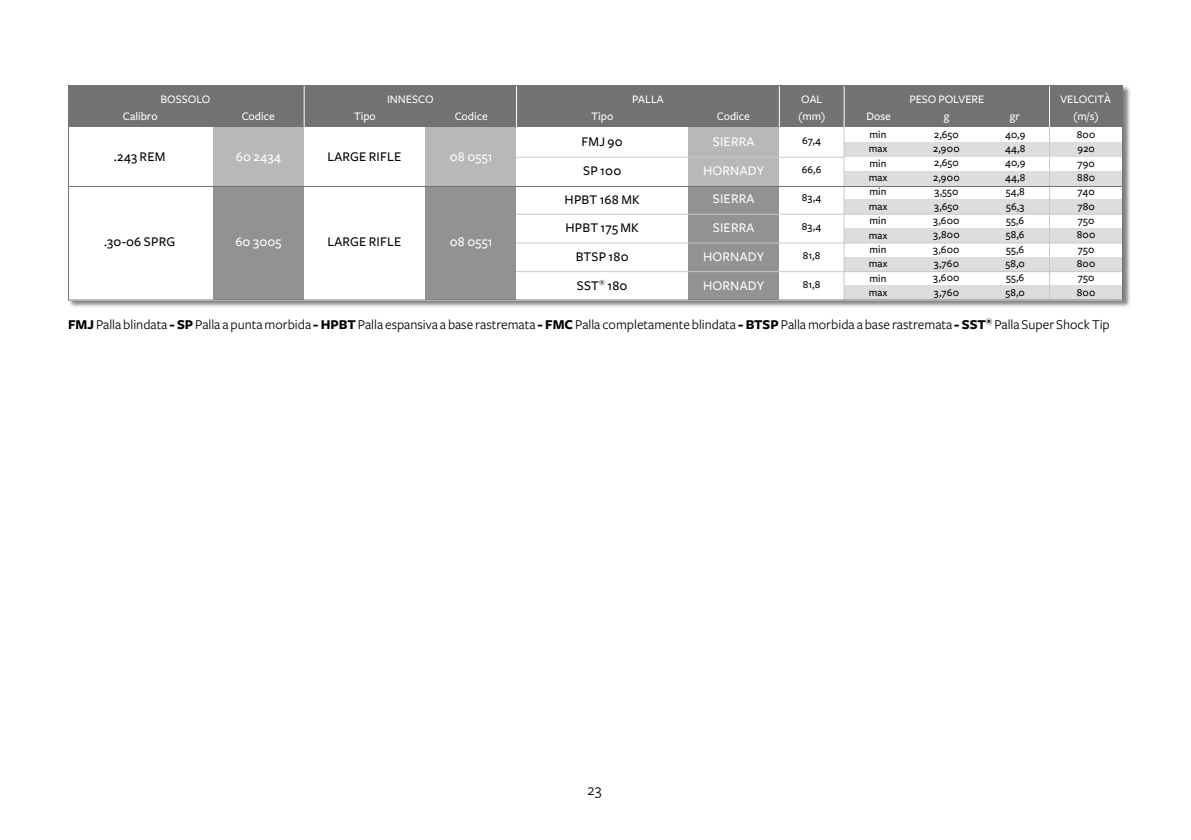
<style>
.page{position:relative;width:1191px;height:840px;background:#fff}
.page>*{position:absolute;margin:0;border:0;box-sizing:border-box;transform-origin:0 0}
.t1{font:16px "Freight Sans";color:#000}
.t2{font:14px "Freight Sans";color:#000}
.t3{font:500 13.8px/28.6px "Freight Sans";letter-spacing:.015em;color:#000;text-align:center}
.t4{font:500 13.8px/28.6px "Freight Sans";letter-spacing:.015em;color:#fff;text-align:center}
.t5{font:500 11.8px/17.4px "Freight Sans";color:#fff}
.t6{font:500 11px/14.4px "Freight Sans";letter-spacing:.015em;color:#000;text-align:justify}
.s1{font-family:"Freight Sans Bold SC"}
</style>
<div class="page">
<div style="left:68px;top:85px;width:1063px;height:223px;background:#000;opacity:.5"></div>
<div style="left:68px;top:85px;width:1055px;height:215px;background:#fff"></div>
<div style="left:68px;top:85px;width:1055px;height:42px;background:#717271"></div>
<hr style="left:516px;top:84px;width:1px;height:43px;background:#fff">
<hr style="left:1049px;top:84px;width:1px;height:43px;background:#fff">
<hr style="left:304px;top:84px;width:1px;height:43px;background:#fff">
<div style="left:688px;top:127px;width:91px;height:59px;background:#bab8b7"></div>
<div style="left:425px;top:127px;width:91px;height:59px;background:#bab8b7"></div>
<div style="left:213px;top:127px;width:91px;height:59px;background:#bab8b7"></div>
<div style="left:688px;top:186px;width:91px;height:114px;background:#939291"></div>
<div style="left:425px;top:187px;width:91px;height:113px;background:#939291"></div>
<div style="left:213px;top:186px;width:91px;height:113px;background:#939291"></div>
<div style="left:844px;top:142px;width:278px;height:15px;background:#dcddde"></div>
<div style="left:844px;top:171px;width:278px;height:15px;background:#dcddde"></div>
<div style="left:844px;top:200px;width:278px;height:14px;background:#dcddde"></div>
<div style="left:844px;top:228px;width:278px;height:15px;background:#dcddde"></div>
<div style="left:844px;top:257px;width:278px;height:14px;background:#dcddde"></div>
<div style="left:844px;top:285px;width:278px;height:15px;background:#dcddde"></div>
<hr style="left:516px;top:157px;width:327px;height:1px;background:#c7c8ca">
<hr style="left:516px;top:242px;width:606px;height:1px;background:#c7c8ca">
<hr style="left:516px;top:214px;width:606px;height:1px;background:#c7c8ca">
<hr style="left:516px;top:271px;width:606px;height:1px;background:#c7c8ca">
<hr style="left:1049px;top:127px;width:1px;height:173px;background:#c7c8ca">
<hr style="left:779px;top:84px;width:1px;height:43px;background:#fff">
<hr style="left:843px;top:84px;width:1px;height:43px;background:#fff">
<hr style="left:843px;top:127px;width:1px;height:173px;background:#c7c8ca">
<div style="left:68px;top:85px;width:1055px;height:215px;border:1px solid #717271"></div>
<hr style="left:68px;top:186px;width:1054px;height:1px;background:#717271">
<p class="t5" style="left:632px;top:91px;width:33px">PALLA</p>
<p class="t5" style="left:1060px;top:91px;width:52px">VELOCITà</p>
<p class="t3" style="left:564px;top:128px;width:77px">FMJ 90<br>SP 100<br>HPBT 168 MK<br>HPBT 175 MK<br>BTSP 180<br>SST<sup>®</sup> 180</p>
<p class="t5" style="left:160px;top:91px;width:51px">BOSSOLO</p>
<p class="t5" style="left:387px;top:91px;width:48px">INNESCO</p>
<p class="t5" style="left:798px;top:90px;width:29px">OAL (mm)</p>
<p class="t5" style="left:909px;top:91px;width:76px">PESO POLVERE</p>
<p class="t5" style="left:123px;top:108px;width:36px">Calibro</p>
<p class="t5" style="left:242px;top:108px;width:35px">Codice</p>
<p class="t5" style="left:354px;top:108px;width:23px">Tipo</p>
<p class="t5" style="left:455px;top:108px;width:35px">Codice</p>
<p class="t5" style="left:591px;top:108px;width:23px">Tipo</p>
<p class="t5" style="left:716px;top:108px;width:35px">Codice</p>
<p class="t5" style="left:866px;top:108px;width:26px">Dose</p>
<p class="t5" style="left:944px;top:108px;width:7px">g</p>
<p class="t5" style="left:1009px;top:108px;width:12px">gr</p>
<p class="t5" style="left:1073px;top:108px;width:27px">(m/s)</p>
<p class="t6" style="left:868px;top:127px;width:20px">min max min max min max min max min max min max</p>
<p class="t6" style="left:1076px;top:127px;width:20px">800<br>920<br>790<br>880<br>740<br>780<br>750<br>800<br>750<br>800<br>750<br>800</p>
<p class="t4" style="left:703px;top:127px;width:63px">SIERRA<br>HORNADY<br>SIERRA<br>SIERRA<br>HORNADY<br>HORNADY</p>
<p class="t6" style="left:933px;top:127px;width:28px">2,650<br>2,900<br>2,650<br>2,900<br>3,550<br>3,650<br>3,600<br>3,800<br>3,600<br>3,760<br>3,600<br>3,760</p>
<p class="t6" style="left:1005px;top:127px;width:22px">40,9<br>44,8<br>40,9<br>44,8<br>54,8<br>56,3<br>55,6<br>58,6<br>55,6<br>58,0<br>55,6<br>58,0</p>
<p class="t6" style="left:802px;top:133px;width:20px">67,4</p>
<p class="t6" style="left:801px;top:162px;width:21px">66,6</p>
<p class="t6" style="left:802px;top:191px;width:21px">83,4</p>
<p class="t6" style="left:802px;top:219px;width:21px">83,4</p>
<p class="t6" style="left:802px;top:248px;width:19px">81,8</p>
<p class="t6" style="left:802px;top:277px;width:19px">81,8</p>
<p class="t2" style="left:68px;top:317px;width:1043px"><span class="s1">FMJ</span> Palla blindata <span class="s1">- SP</span> Palla a punta morbida <span class="s1">- HPBT</span> Palla espansiva a base rastremata <span class="s1">- FMC</span> Palla completamente blindata <span class="s1">- BTSP</span> Palla morbida a base rastremata <span class="s1">- SST</span><sup>®</sup> Palla Super Shock Tip</p>
<p class="t3" style="left:327px;top:142px;width:75px">LARGE RIFLE</p>
<p class="t4" style="left:236px;top:142px;width:47px">60 2434</p>
<p class="t4" style="left:450px;top:142px;width:44px">08 0551</p>
<p class="t3" style="left:114px;top:142px;width:53px">.243 REM</p>
<p class="t3" style="left:104px;top:227px;width:72px">.30-06 SPRG</p>
<p class="t3" style="left:327px;top:227px;width:75px">LARGE RIFLE</p>
<p class="t4" style="left:235px;top:227px;width:48px">60 3005</p>
<p class="t4" style="left:450px;top:227px;width:44px">08 0551</p>
<h1 class="t1" style="left:587px;top:781px;width:16px">23</h1>
</div>
